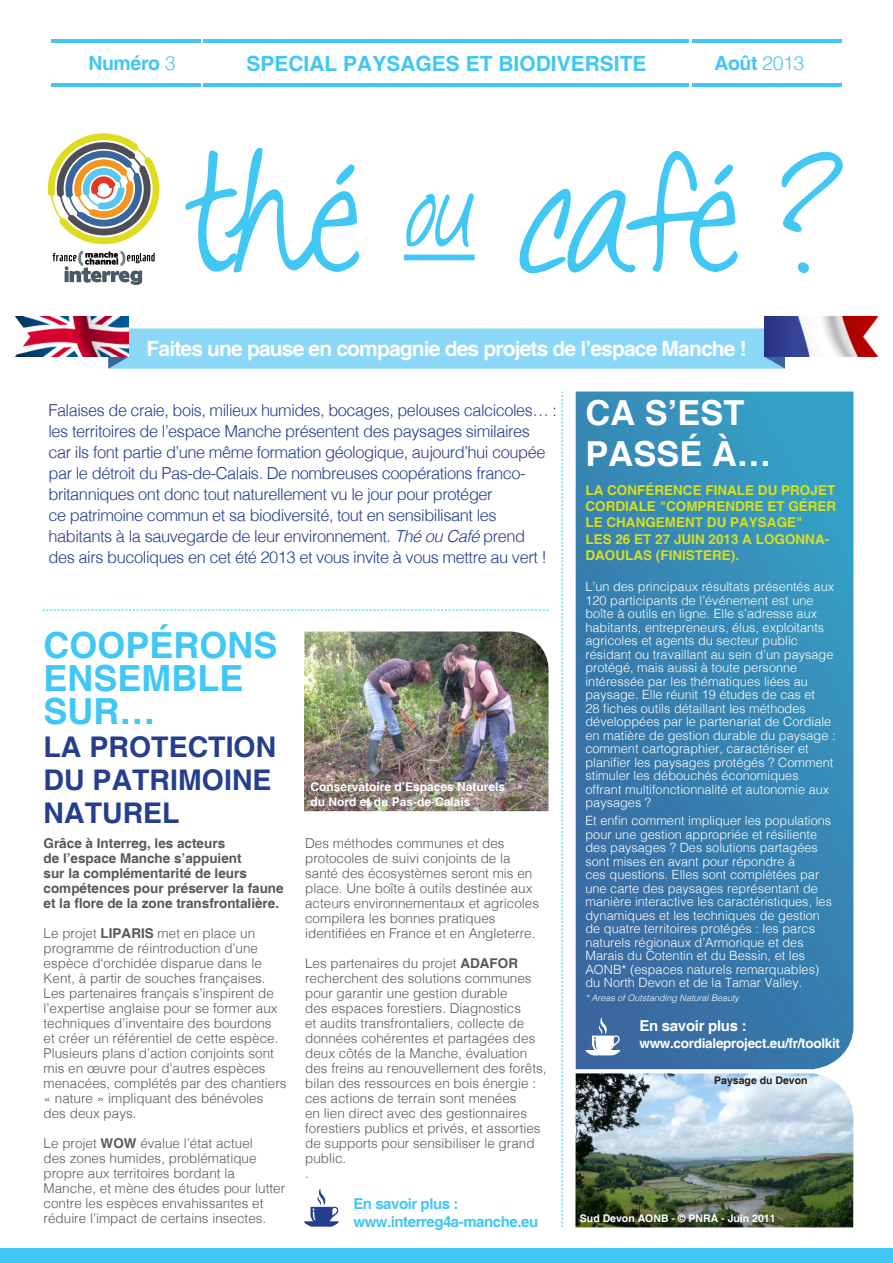
<style>
.page{position:relative;width:893px;height:1263px;background:#fff}
.page>*{position:absolute;margin:0;border:0;box-sizing:border-box;transform-origin:0 0}
.t1{font:157.05px "Talkingtothe Moon";letter-spacing:-.04em;color:#40c7f4}
.t2{font:700 36px/33px "Helvetica";color:#40c7f4}
.t3{font:700 34.5px/41.4px "Helvetica";color:#fff}
.t4{font:700 28.5px/33px "Helvetica";color:#253f8e}
.t5{font:700 21px "Helvetica";letter-spacing:-.04em;color:#fff}
.t6{font:700 21px "Helvetica";color:#40c7f4}
.t7{font:700 19.5px "Helvetica";letter-spacing:-.02em;color:#40c7f4}
.t8{font:300 16.5px/21px "Helvetica";letter-spacing:-.03em;color:#253f8e}
.t9{font:700 15px/18px "Helvetica";letter-spacing:-.03em;color:#40c7f4}
.t10{font:700 15px "Helvetica";letter-spacing:-.02em;color:#fff}
.t11{font:300 13.5px/15px "Helvetica";color:#57585a}
.t12{font:700 13.5px/15px "Helvetica";color:#57585a}
.t13{font:700 13.5px/16.2px "Helvetica";color:#d6df21}
.t14{font:700 13.5px "Helvetica";letter-spacing:-.02em;color:#fff}
.t15{font:300 12.75px/13.5px "Helvetica";color:#fff}
.t16{font:700 12px "Helvetica";color:#fff}
.t17{font:700 10.5px "Helvetica";color:#fff}
.t18{font:700 10.5px "Helvetica";color:#231f20}
.t19{font:italic 300 9px "Helvetica";color:#fff}
.s1{font-weight:300}
.s2{font-style:italic}
.s3{font-weight:700}
</style>
<div class="page">
<hr style="left:51px;top:39px;width:150px;height:4px;background:#40c7f4">
<hr style="left:692px;top:39px;width:149px;height:4px;background:#40c7f4">
<hr style="left:51px;top:83px;width:150px;height:4px;background:#40c7f4">
<hr style="left:692px;top:83px;width:149px;height:4px;background:#40c7f4">
<hr style="left:204px;top:39px;width:485px;height:4px;background:#40c7f4">
<hr style="left:204px;top:83px;width:485px;height:4px;background:#40c7f4">
<svg style="left:576px;top:392px;width:277px;height:677px;background:#3683b1"></svg>
<img style="left:575px;top:1073px;width:278px;height:154px">
<div style="left:404px;top:255px;width:70px;height:5px;background:#40c7f4"></div>
<div style="left:0;top:1248px;width:893px;height:15px;background:#40c7f4"></div>
<svg style="left:43px;top:610px;width:506px;height:1px"></svg>
<svg style="left:562px;top:392px;width:1px;height:835px"></svg>
<svg style="left:53px;top:251px;width:102px;height:34px"></svg>
<svg style="left:48px;top:133px;width:111px;height:111px"></svg>
<img style="left:304px;top:631px;width:245px;height:180px">
<div style="left:108px;top:328px;width:677px;height:41px;background:#8ad7f7"></div>
<svg style="left:304px;top:1188px;width:35px;height:39px"></svg>
<img style="left:764px;top:317px;width:114px;height:40px">
<img style="left:15px;top:317px;width:114px;height:40px">
<svg style="left:585px;top:1017px;width:35px;height:38px"></svg>
<p class="t7" style="left:88px;top:51px;width:89px">Numéro <span class="s1">3</span></p>
<p class="t7" style="left:714px;top:51px;width:92px">Août <span class="s1">2013</span></p>
<p class="t6" style="left:246px;top:51px;width:402px">SPECIAL PAYSAGES ET BIODIVERSITE</p>
<p class="t1" style="left:181px;top:127px;width:667px">thé <sup>ou</sup> café ?</p>
<p class="t5" style="left:147px;top:336px;width:601px">Faites une pause en compagnie des projets de l’espace Manche !</p>
<p class="t8" style="left:48px;top:400px;width:510px">Falaises de craie, bois, milieux humides, bocages, pelouses calcicoles… : les territoires de l’espace Manche présentent des paysages similaires car ils font partie d’une même formation géologique, aujourd’hui coupée par le détroit du Pas-de-Calais. De nombreuses coopérations franco&shy;britanniques ont donc tout naturellement vu le jour pour protéger<br>ce patrimoine commun et sa biodiversité, tout en sensibilisant les habitants à la sauvegarde de leur environnement. <span class="s2">Thé ou Café</span> prend<br>des airs bucoliques en cet été 2013 et vous invite à vous mettre au vert !</p>
<p class="t2" style="left:44px;top:630px;width:236px">COOPÉRONS<br>ENSEMBLE<br>SUR…</p>
<p class="t4" style="left:44px;top:732px;width:234px">LA PROTECTION<br>DU PATRIMOINE<br>NATUREL</p>
<p class="t12" style="left:44px;top:836px;width:242px">Grâce à Interreg, les acteurs<br>de l’espace Manche s’appuient<br>sur la complémentarité de leurs compétences pour préserver la faune et la flore de la zone transfrontalière.</p>
<p class="t11" style="left:44px;top:925px;width:245px">Le projet <span class="s3">LIPARIS</span> met en place un programme de réintroduction d’une espèce d‘orchidée disparue dans le Kent, à partir de souches françaises.<br>Les partenaires français s’inspirent de l’expertise anglaise pour se former aux techniques d’inventaire des bourdons<br>et créer un référentiel de cette espèce.<br>Plusieurs plans d’action conjoints sont mis en œuvre pour d’autres espèces menacées, complétés par des chantiers « nature » impliquant des bénévoles des deux pays.</p>
<p class="t11" style="left:44px;top:1135px;width:243px">Le projet <span class="s3">WOW</span> évalue l’état actuel<br>des zones humides, problématique propre aux territoires bordant la Manche, et mène des études pour lutter contre les espèces envahissantes et réduire l’impact de certains insectes.</p>
<p class="t16" style="left:310px;top:779px;width:196px">Conservatoire d’Espaces Naturels</p>
<p class="t16" style="left:310px;top:794px;width:162px">du Nord et du Pas-de-Calais</p>
<p class="t11" style="left:305px;top:835px;width:236px">Des méthodes communes et des protocoles de suivi conjoints de la santé des écosystèmes seront mis en place. Une boîte à outils destinée aux acteurs environnementaux et agricoles compilera les bonnes pratiques identifiées en France et en Angleterre.</p>
<p class="t11" style="left:305px;top:955px;width:243px">Les partenaires du projet <span class="s3">ADAFOR </span>recherchent des solutions communes pour garantir une gestion durable<br>des espaces forestiers. Diagnostics<br>et audits transfrontaliers, collecte de données cohérentes et partagées des deux côtés de la Manche, évaluation des freins au renouvellement des forêts, bilan des ressources en bois énergie : ces actions de terrain sont menées<br>en lien direct avec des gestionnaires forestiers publics et privés, et assorties de supports pour sensibiliser le grand public.</p>
<p class="t11" style="left:305px;top:1165px;width:5px">.</p>
<p class="t9" style="left:353px;top:1196px;width:186px">En savoir plus : www.interreg4a-manche.eu</p>
<p class="t3" style="left:585px;top:394px;width:187px">CA S’EST<br>PASSÉ À…</p>
<p class="t13" style="left:585px;top:483px;width:252px">LA CONFÉRENCE FINALE DU PROJET<br>CORDIALE "COMPRENDRE ET GÉRER<br>LE CHANGEMENT DU PAYSAGE"<br>LES 26 ET 27 JUIN 2013 A LOGONNA-<br>DAOULAS (FINISTERE).</p>
<p class="t15" style="left:585px;top:580px;width:252px">L’un des principaux résultats présentés aux 120 participants de l’événement est une boîte à outils en ligne. Elle s’adresse aux habitants, entrepreneurs, élus, exploitants agricoles et agents du secteur public résidant ou travaillant au sein d’un paysage protégé, mais aussi à toute personne intéressée par les thématiques liées au paysage. Elle réunit 19 études de cas et<br>28 fiches outils détaillant les méthodes développées par le partenariat de Cordiale en matière de gestion durable du paysage : comment cartographier, caractériser et planifier les paysages protégés ? Comment stimuler les débouchés économiques offrant multifonctionnalité et autonomie aux paysages ?</p>
<p class="t15" style="left:585px;top:814px;width:248px">Et enfin comment impliquer les populations pour une gestion appropriée et résiliente des paysages ? Des solutions partagées sont mises en avant pour répondre à<br>ces questions. Elles sont complétées par une carte des paysages représentant de manière interactive les caractéristiques, les dynamiques et les techniques de gestion de quatre territoires protégés : les parcs naturels régionaux d’Armorique et des Marais du Cotentin et du Bessin, et les AONB* (espaces naturels remarquables)</p>
<p class="t15" style="left:585px;top:976px;width:218px">du North Devon et de la Tamar Valley.</p>
<p class="t19" style="left:585px;top:992px;width:155px">* Areas of Outstanding Natural Beauty</p>
<p class="t10" style="left:639px;top:1017px;width:109px">En savoir plus :</p>
<p class="t14" style="left:639px;top:1035px;width:202px">www.cordialeproject.eu/fr/toolkit</p>
<p class="t18" style="left:714px;top:1074px;width:95px">Paysage du Devon</p>
<p class="t17" style="left:580px;top:1211px;width:197px">Sud Devon AONB - © PNRA - Juin 2011</p>
</div>
